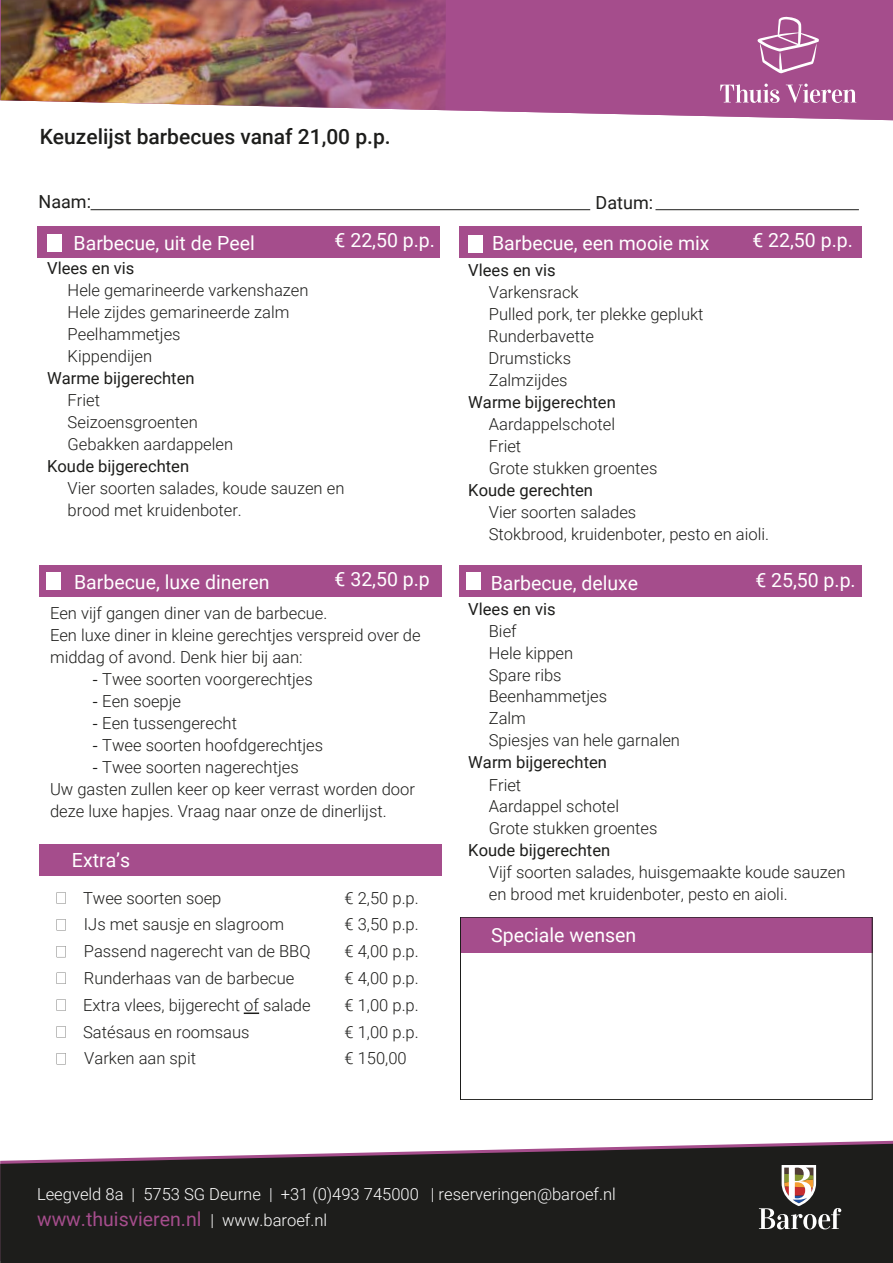
<style>
.page{position:relative;width:893px;height:1263px;background:#fff}
.page>*{position:absolute;margin:0;border:0;box-sizing:border-box;transform-origin:0 0}
.t1{font:500 21px "Roboto";color:#1d1d1b}
.t2{font:19.5px "Roboto";color:#fff}
.t3{font:19.5px "Roboto";color:#a54d8c}
.t4{font:18px "Roboto";color:#1d1d1b}
.t5{font:300 16.5px/21.9px "Roboto";color:#1d1d1b}
.t6{font:16.5px "Roboto";color:#1d1d1b}
.t7{font:300 16.5px "Roboto";color:#fff}
.s1{font-family:"Calibri";font-weight:400;font-size:18px}
.s2{font-weight:300;font-size:16.5px;color:#fff}
</style>
<div class="page">
<div style="left:437px;top:0;width:456px;height:120px;background:#a54d8c"></div>
<svg style="left:720px;top:84px;width:60px;height:19px"></svg>
<svg style="left:786px;top:84px;width:70px;height:19px"></svg>
<svg style="left:757px;top:17px;width:62px;height:56px;background:#b66fa2"></svg>
<hr style="left:91px;top:209px;width:499px;height:1px;background:#1d1d1b">
<hr style="left:655px;top:209px;width:204px;height:1px;background:#1d1d1b">
<div style="left:461px;top:917px;width:411px;height:36px;background:#a54d8c"></div>
<div style="left:460px;top:917px;width:412px;height:182px;border:1px solid #1d1d1b"></div>
<svg style="left:0;top:1144px;width:893px;height:119px;background:#2e2c2c"></svg>
<svg style="left:759px;top:1165px;width:82px;height:64px"></svg>
<img style="left:0;top:0;width:446px;height:110px">
<div style="left:38px;top:226px;width:402px;height:32px;background:#a54d8c"></div>
<div style="left:459px;top:227px;width:403px;height:31px;background:#a54d8c"></div>
<div style="left:47px;top:234px;width:14px;height:18px;background:#fff"></div>
<div style="left:39px;top:844px;width:403px;height:32px;background:#a54d8c"></div>
<svg style="left:57px;top:892px;width:9px;height:11px"></svg>
<svg style="left:57px;top:919px;width:9px;height:11px"></svg>
<svg style="left:57px;top:946px;width:9px;height:11px"></svg>
<svg style="left:57px;top:973px;width:9px;height:11px"></svg>
<svg style="left:57px;top:999px;width:9px;height:12px"></svg>
<svg style="left:57px;top:1026px;width:9px;height:11px"></svg>
<svg style="left:57px;top:1053px;width:9px;height:11px"></svg>
<div style="left:39px;top:566px;width:403px;height:31px;background:#a54d8c"></div>
<div style="left:459px;top:565px;width:403px;height:32px;background:#a54d8c"></div>
<div style="left:46px;top:572px;width:14px;height:17px;background:#fff"></div>
<div style="left:466px;top:572px;width:14px;height:17px;background:#fff"></div>
<div style="left:468px;top:235px;width:14px;height:18px;background:#fff"></div>
<svg style="left:244px;top:1012px;width:15px;height:2px"></svg>
<p class="t1" style="left:40px;top:122px;width:353px">Keuzelijst barbecues vanaf 21,00 p.p.</p>
<p class="t4" style="left:39px;top:189px;width:54px">Naam:</p>
<p class="t4" style="left:596px;top:190px;width:59px">Datum:</p>
<p class="t2" style="left:74px;top:230px;width:183px">Barbecue, uit de Peel</p>
<p class="t2" style="left:335px;top:227px;width:102px">€ 22,50 p.p.</p>
<p class="t2" style="left:492px;top:229px;width:219px">Barbecue, een mooie mix</p>
<p class="t2" style="left:752px;top:226px;width:102px">€ 22,50 p.p.</p>
<p class="t6" style="left:47px;top:257px;width:89px">Vlees en vis</p>
<p class="t5" style="left:68px;top:279px;width:242px">Hele gemarineerde varkenshazen<br>Hele zijdes gemarineerde zalm<br>Peelhammetjes<br>Kippendijen</p>
<p class="t6" style="left:47px;top:367px;width:149px">Warme bijgerechten</p>
<p class="t5" style="left:68px;top:389px;width:167px">Friet<br>Seizoensgroenten<br>Gebakken aardappelen</p>
<p class="t6" style="left:47px;top:455px;width:143px">Koude bijgerechten</p>
<p class="t5" style="left:68px;top:477px;width:278px">Vier soorten salades, koude sauzen en brood met kruidenboter.</p>
<p class="t6" style="left:468px;top:258px;width:89px">Vlees en vis</p>
<p class="t5" style="left:489px;top:280px;width:216px">Varkensrack<br>Pulled pork, ter plekke geplukt</p>
<p class="t5" style="left:488px;top:325px;width:107px">Runderbavette<br>Drumsticks</p>
<p class="t5" style="left:489px;top:368px;width:80px">Zalmzijdes</p>
<p class="t6" style="left:468px;top:390px;width:149px">Warme bijgerechten</p>
<p class="t5" style="left:489px;top:412px;width:170px">Aardappelschotel<br>Friet<br>Grote stukken groentes</p>
<p class="t6" style="left:468px;top:478px;width:126px">Koude gerechten</p>
<p class="t5" style="left:489px;top:500px;width:282px">Vier soorten salades<br>Stokbrood, kruidenboter, pesto en aioli.</p>
<p class="t2" style="left:74px;top:569px;width:197px">Barbecue, luxe dineren</p>
<p class="t2" style="left:335px;top:566px;width:97px">€ 32,50 p.p</p>
<p class="t2" style="left:491px;top:569px;width:149px">Barbecue, deluxe</p>
<p class="t2" style="left:755px;top:566px;width:102px">€ 25,50 p.p.</p>
<p class="t6" style="left:468px;top:597px;width:89px">Vlees en vis</p>
<p class="t5" style="left:489px;top:619px;width:193px">Bief<br>Hele kippen<br>Spare ribs<br>Beenhammetjes<br>Zalm<br>Spiesjes van hele garnalen</p>
<p class="t6" style="left:468px;top:751px;width:140px">Warm bijgerechten</p>
<p class="t5" style="left:489px;top:773px;width:170px">Friet<br>Aardappel schotel<br>Grote stukken groentes</p>
<p class="t6" style="left:468px;top:839px;width:143px">Koude bijgerechten</p>
<p class="t5" style="left:489px;top:861px;width:358px">Vijf soorten salades, huisgemaakte koude sauzen en brood met kruidenboter, pesto en aioli.</p>
<p class="t5" style="left:50px;top:602px;width:372px">Een vijf gangen diner van de barbecue.<br>Een luxe diner in kleine gerechtjes verspreid over de middag of avond. Denk hier bij aan:</p>
<p class="t5" style="left:93px;top:668px;width:222px"><span class="s1">-</span> Twee soorten voorgerechtjes</p>
<p class="t5" style="left:93px;top:689px;width:90px"><span class="s1">-</span> Een soepje</p>
<p class="t5" style="left:93px;top:711px;width:146px"><span class="s1">-</span> Een tussengerecht</p>
<p class="t5" style="left:93px;top:733px;width:232px"><span class="s1">-</span> Twee soorten hoofdgerechtjes</p>
<p class="t5" style="left:50px;top:755px;width:366px;text-indent:43px"><span class="s1">-</span> Twee soorten nagerechtjes<br>Uw gasten zullen keer op keer verrast worden door deze luxe hapjes. Vraag naar onze de dinerlijst.</p>
<p class="t2" style="left:72px;top:847px;width:60px">Extra’s</p>
<p class="t5" style="left:83px;top:886px;width:140px">Twee soorten soep</p>
<p class="t5" style="left:345px;top:886px;width:76px">€ 2,50 p.p.</p>
<p class="t5" style="left:84px;top:913px;width:202px">IJs met sausje en slagroom</p>
<p class="t5" style="left:345px;top:913px;width:76px">€ 3,50 p.p.</p>
<p class="t5" style="left:84px;top:940px;width:228px">Passend nagerecht van de BBQ</p>
<p class="t5" style="left:345px;top:940px;width:76px">€ 4,00 p.p.</p>
<p class="t5" style="left:84px;top:966px;width:212px">Runderhaas van de barbecue</p>
<p class="t5" style="left:345px;top:966px;width:76px">€ 4,00 p.p.</p>
<p class="t5" style="left:83px;top:993px;width:229px">Extra vlees, bijgerecht of salade</p>
<p class="t5" style="left:345px;top:993px;width:76px">€ 1,00 p.p.</p>
<p class="t5" style="left:83px;top:1020px;width:168px">Satésaus en roomsaus</p>
<p class="t5" style="left:345px;top:1020px;width:76px">€ 1,00 p.p.</p>
<p class="t5" style="left:84px;top:1047px;width:113px">Varken aan spit</p>
<p class="t5" style="left:345px;top:1047px;width:64px">€ 150,00</p>
<p class="t2" style="left:491px;top:921px;width:147px">Speciale wensen</p>
<p class="t7" style="left:37px;top:1183px;width:580px">Leegveld 8a | 5753 SG Deurne | +31 (0)493 745000 | reserveringen@baroef.nl</p>
<p class="t3" style="left:37px;top:1205px;width:292px">www.thuisvieren.nl <span class="s2">| www.baroef.nl</span></p>
</div>
